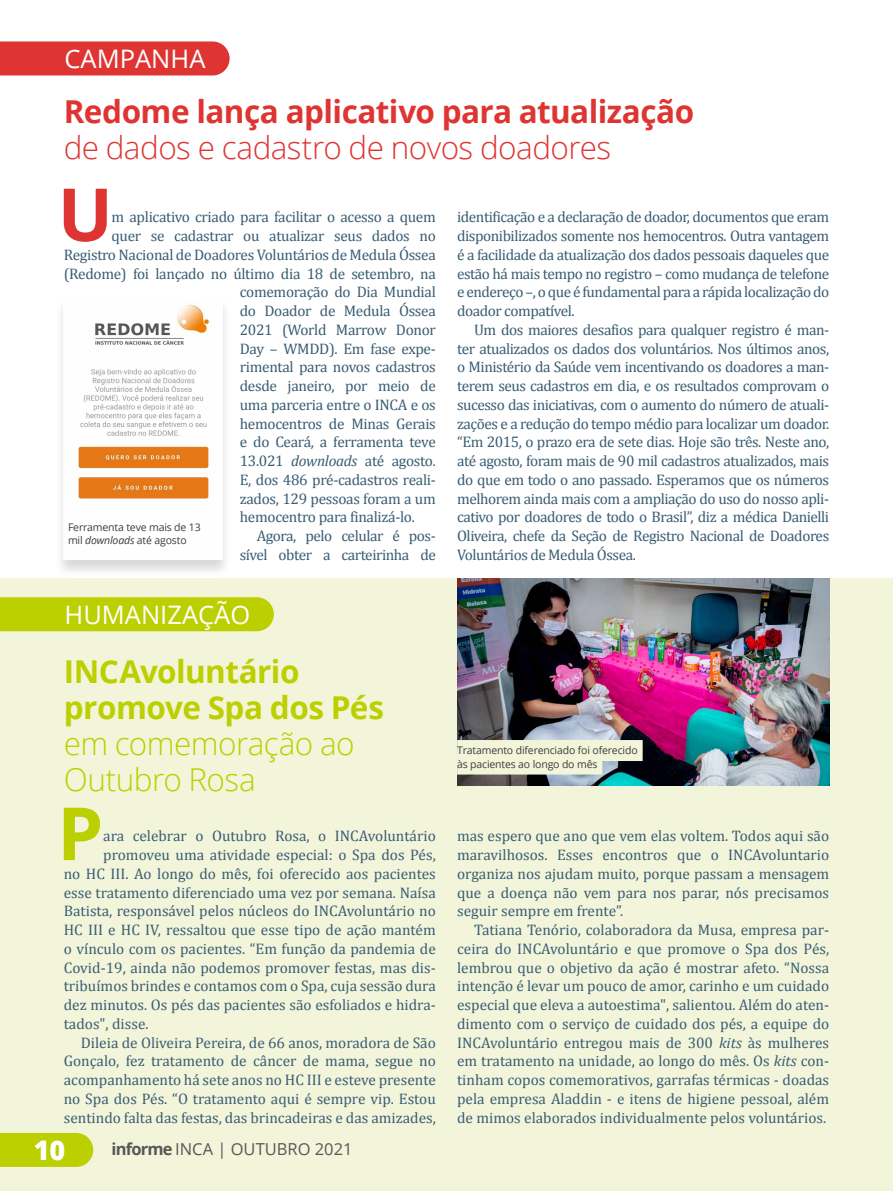
<style>
.page{position:relative;width:893px;height:1191px;background:#fff}
.page>*{position:absolute;margin:0;border:0;box-sizing:border-box;transform-origin:0 0}
.t1{font:700 73.35px "Open Sans";color:#de3533}
.t2{font:700 73.35px "Open Sans";color:#bccf00}
.t3{font:700 31.5px "Open Sans";letter-spacing:-.015em;color:#de3533}
.t4{font:300 31.5px "Open Sans";letter-spacing:-.02em;color:#de3533}
.t5{font:700 31.5px/36px "Open Sans";letter-spacing:-.015em;color:#bccf00}
.t6{font:300 31.5px/36px "Open Sans";letter-spacing:-.015em;color:#bccf00}
.t7{font:800 27px "Open Sans";color:#fff}
.t8{font:25.5px "Open Sans";color:#fff}
.t9{font:16.5px "Open Sans";color:#575756}
.t10{font:15.3px/18.8px "Cambria";letter-spacing:-.01em;color:#395d73;text-align:justify}
.t11{font:15.3px "Cambria";letter-spacing:-.03em;color:#395d73}
.t12{font:10.5px/13.5px "Open Sans";letter-spacing:-.015em;color:#3c3c3b}
.s1{font-style:italic}
.s2{font-weight:700}
</style>
<div class="page">
<div style="left:0;top:579px;width:893px;height:612px;background:#f3f5db"></div>
<div style="left:0;top:41px;width:230px;height:34px;background:#de3533"></div>
<div style="left:0;top:597px;width:274px;height:34px;background:#bccf00"></div>
<img style="left:457px;top:579px;width:372px;height:206px">
<div style="left:457px;top:740px;width:186px;height:21px;background:#f3f5db"></div>
<div style="left:457px;top:753px;width:145px;height:21px;background:#f3f5db"></div>
<div style="left:55px;top:297px;width:177px;height:280px;background:#000;opacity:.15"></div>
<img style="left:64px;top:298px;width:159px;height:262px">
<div style="left:68px;top:516px;width:135px;height:21px;background:#fff"></div>
<div style="left:68px;top:530px;width:124px;height:21px;background:#fff"></div>
<div style="left:0;top:1132px;width:93px;height:34px;background:#bccf00"></div>
<h3 class="t8" style="left:65px;top:42px;width:142px">CAMPANHA</h3>
<h2 class="t3" style="left:64px;top:89px;width:632px">Redome lança aplicativo para atualização</h2>
<h2 class="t4" style="left:64px;top:126px;width:549px">de dados e cadastro de novos doadores</h2>
<h1 class="t1" style="left:58px;top:163px;width:57px">U</h1>
<p class="t10" style="left:112px;top:208px;width:326px">m aplicativo criado para facilitar o acesso a quem</p>
<p class="t10" style="left:112px;top:226px;width:326px">quer se cadastrar ou atualizar seus dados no</p>
<p class="t10" style="left:64px;top:245px;width:374px">Registro Nacional de Doadores Voluntários de Medula Óssea</p>
<p class="t10" style="left:64px;top:264px;width:374px">(Redome) foi lançado no último dia 18 de setembro, na</p>
<p class="t10" style="left:240px;top:283px;width:198px">comemoração do Dia Mundial</p>
<p class="t10" style="left:240px;top:301px;width:198px">do Doador de Medula Óssea</p>
<p class="t10" style="left:240px;top:320px;width:198px">2021 (World Marrow Donor</p>
<p class="t10" style="left:240px;top:339px;width:198px">Day – WMDD). Em fase expe-</p>
<p class="t10" style="left:240px;top:358px;width:198px">rimental para novos cadastros</p>
<p class="t10" style="left:240px;top:376px;width:198px">desde janeiro, por meio de</p>
<p class="t10" style="left:240px;top:395px;width:198px">uma parceria entre o INCA e os</p>
<p class="t10" style="left:240px;top:414px;width:198px">hemocentros de Minas Gerais</p>
<p class="t10" style="left:240px;top:433px;width:198px">e do Ceará, a ferramenta teve</p>
<p class="t10" style="left:240px;top:451px;width:198px">13.021 <span class="s1">downloads</span> até agosto.</p>
<p class="t10" style="left:240px;top:470px;width:198px">E, dos 486 pré-cadastros reali-</p>
<p class="t10" style="left:240px;top:489px;width:198px">zados, 129 pessoas foram a um</p>
<p class="t10" style="left:240px;top:508px;width:177px">hemocentro para finalizá-lo.</p>
<p class="t11" style="left:257px;top:527px;width:181px">Agora, pelo celular é pos-</p>
<p class="t11" style="left:240px;top:546px;width:198px">sível obter a carteirinha de</p>
<p class="t12" style="left:68px;top:519px;width:134px">Ferramenta teve mais de 13 mil <span class="s1">downloads</span> até agosto</p>
<h3 class="t8" style="left:65px;top:597px;width:187px">HUMANIZAÇÃO</h3>
<h2 class="t5" style="left:64px;top:652px;width:322px">INCAvoluntário promove Spa dos Pés</h2>
<h2 class="t6" style="left:64px;top:724px;width:292px">em comemoração ao<br>Outubro Rosa</h2>
<h1 class="t2" style="left:57px;top:781px;width:48px">P</h1>
<p class="t10" style="left:103px;top:826px;width:334px">ara celebrar o Outubro Rosa, o INCAvoluntário</p>
<p class="t10" style="left:103px;top:845px;width:334px">promoveu uma atividade especial: o Spa dos Pés,</p>
<p class="t10" style="left:64px;top:864px;width:374px">no HC III. Ao longo do mês, foi oferecido aos pacientes</p>
<p class="t10" style="left:64px;top:883px;width:374px">esse tratamento diferenciado uma vez por semana. Naísa</p>
<p class="t10" style="left:64px;top:901px;width:374px">Batista, responsável pelos núcleos do INCAvoluntário no</p>
<p class="t10" style="left:64px;top:920px;width:373px">HC III e HC IV, ressaltou que esse tipo de ação mantém</p>
<p class="t10" style="left:64px;top:939px;width:373px">o vínculo com os pacientes. “Em função da pandemia de</p>
<p class="t10" style="left:64px;top:958px;width:374px">Covid-19, ainda não podemos promover festas, mas dis-</p>
<p class="t10" style="left:64px;top:976px;width:374px">tribuímos brindes e contamos com o Spa, cuja sessão dura</p>
<p class="t10" style="left:64px;top:995px;width:374px">dez minutos. Os pés das pacientes são esfoliados e hidra-</p>
<p class="t10" style="left:64px;top:1014px;width:86px">tados", disse.</p>
<p class="t10" style="left:81px;top:1033px;width:357px">Dileia de Oliveira Pereira, de 66 anos, moradora de São</p>
<p class="t10" style="left:64px;top:1051px;width:374px">Gonçalo, fez tratamento de câncer de mama, segue no</p>
<p class="t10" style="left:64px;top:1070px;width:374px">acompanhamento há sete anos no HC III e esteve presente</p>
<p class="t10" style="left:64px;top:1089px;width:374px">no Spa dos Pés. “O tratamento aqui é sempre vip. Estou</p>
<p class="t10" style="left:64px;top:1108px;width:374px">sentindo falta das festas, das brincadeiras e das amizades,</p>
<h3 class="t7" style="left:34px;top:1129px;width:33px">10</h3>
<p class="t9" style="left:112px;top:1137px;width:242px"><span class="s2">informe</span> INCA | OUTUBRO 2021</p>
<p class="t10" style="left:457px;top:208px;width:374px">identificação e a declaração de doador, documentos que eram disponibilizados somente nos hemocentros. Outra vantagem é a facilidade da atualização dos dados pessoais daqueles que estão há mais tempo no registro – como mudança de telefone e endereço –, o que é fundamental para a rápida localização do doador compatível.</p>
<p class="t10" style="left:457px;top:320px;width:374px;text-indent:17px">Um dos maiores desafios para qualquer registro é man&shy;ter atualizados os dados dos voluntários. Nos últimos anos, o Ministério da Saúde vem incentivando os doadores a man&shy;terem seus cadastros em dia, e os resultados comprovam o sucesso das iniciativas, com o aumento do número de atuali&shy;zações e a redução do tempo médio para localizar um doador. “Em 2015, o prazo era de sete dias. Hoje são três. Neste ano, até agosto, foram mais de 90 mil cadastros atualizados, mais do que em todo o ano passado. Esperamos que os números melhorem ainda mais com a ampliação do uso do nosso apli&shy;cativo por doadores de todo o Brasil”, diz a médica Danielli Oliveira, chefe da Seção de Registro Nacional de Doadores Voluntários de Medula Óssea.</p>
<p class="t12" style="left:457px;top:743px;width:182px">Tratamento diferenciado foi oferecido às pacientes ao longo do mês</p>
<p class="t10" style="left:457px;top:826px;width:374px">mas espero que ano que vem elas voltem. Todos aqui são maravilhosos. Esses encontros que o INCAvoluntario organiza nos ajudam muito, porque passam a mensagem que a doença não vem para nos parar, nós precisamos seguir sempre em frente”.</p>
<p class="t10" style="left:457px;top:920px;width:374px;text-indent:17px">Tatiana Tenório, colaboradora da Musa, empresa par&shy;ceira do INCAvoluntário e que promove o Spa dos Pés, lembrou que o objetivo da ação é mostrar afeto. “Nossa intenção é levar um pouco de amor, carinho e um cuidado especial que eleva a autoestima", salientou. Além do aten&shy;dimento com o serviço de cuidado dos pés, a equipe do INCAvoluntário entregou mais de 300 <span class="s1">kits</span> às mulheres em tratamento na unidade, ao longo do mês. Os <span class="s1">kits</span> con&shy;tinham copos comemorativos, garrafas térmicas - doadas pela empresa Aladdin - e itens de higiene pessoal, além de mimos elaborados individualmente pelos voluntários.</p>
</div>
